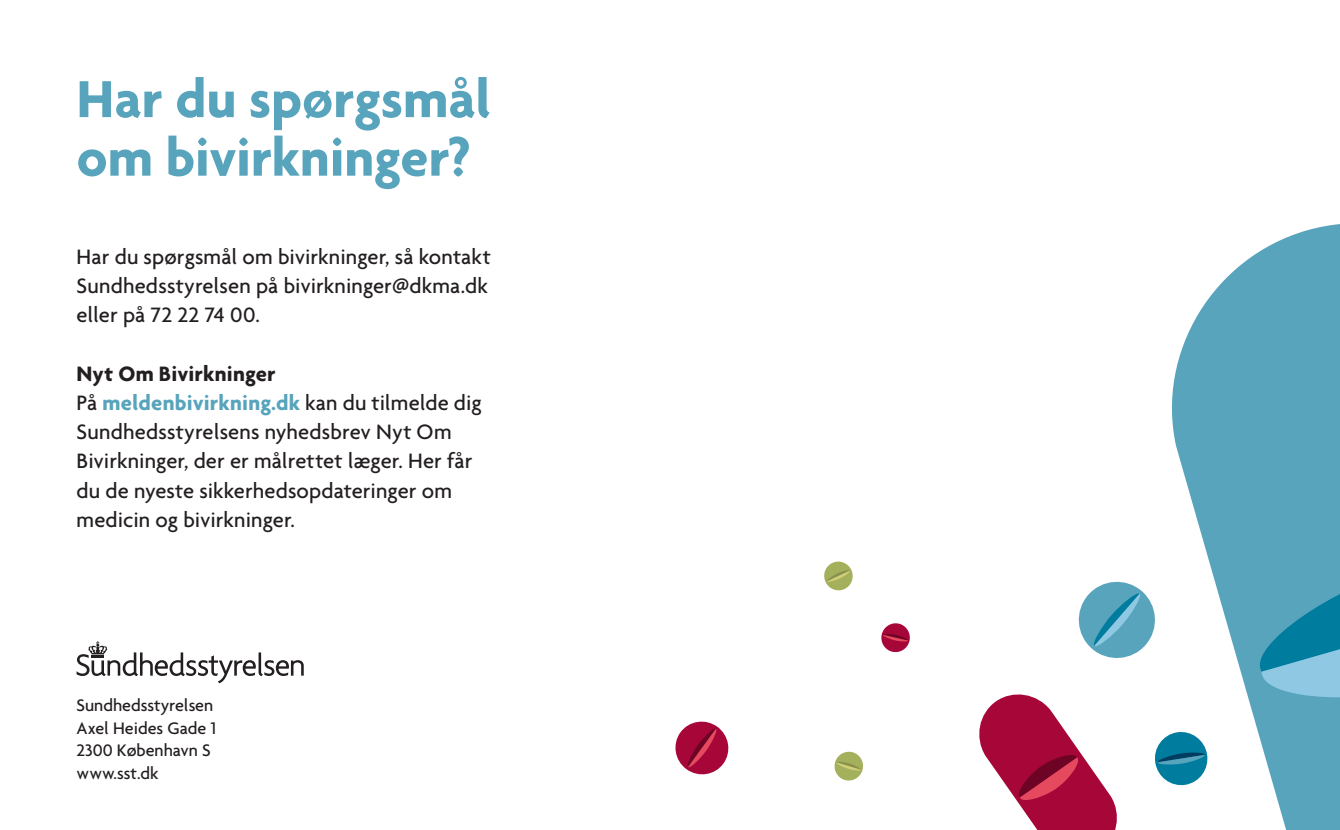
<style>
.page{position:relative;width:1340px;height:830px;background:#fff}
.page>*{position:absolute;margin:0;border:0;box-sizing:border-box;transform-origin:0 0}
.Overskrift_1{font:700 56.25px/58.5px "Agenda";color:#58a4bc}
.Brødtekst{font:500 22.5px/29.2px "Agenda";letter-spacing:.005em;color:#231f20}
.Underoverskrift{font:700 22.5px "Agenda";letter-spacing:.01em;color:#231f20}
.t1{font:500 18px "Agenda";color:#231f20}
.s1{font-weight:700;color:#58a4bc}
</style>
<div class="page">
<svg style="left:77px;top:641px;width:227px;height:42px"></svg>
<svg style="left:1172px;top:224px;width:167px;height:605px;fill:#58a4bc"></svg>
<svg style="left:1252px;top:549px;width:87px;height:155px;background:#4da1bc"></svg>
<svg style="left:979px;top:694px;width:138px;height:135px"></svg>
<svg style="left:1155px;top:729px;width:54px;height:57px"></svg>
<svg style="left:675px;top:721px;width:54px;height:54px"></svg>
<svg style="left:1078px;top:581px;width:77px;height:77px"></svg>
<svg style="left:881px;top:623px;width:29px;height:30px"></svg>
<svg style="left:824px;top:561px;width:29px;height:30px"></svg>
<svg style="left:834px;top:751px;width:29px;height:30px"></svg>
<p class="Overskrift_1" style="left:77px;top:68px;width:416px">Har du spørgsmål om bivirkninger?</p>
<p class="Brødtekst" style="left:77px;top:241px;width:416px">Har du spørgsmål om bivirkninger, så kontakt<br>Sundhedsstyrelsen på bivirkninger@dkma.dk eller på 72 22 74 00.</p>
<p class="Underoverskrift" style="left:77px;top:359px;width:201px">Nyt Om Bivirkninger</p>
<p class="Brødtekst" style="left:77px;top:387px;width:407px">På <span class="s1">meldenbivirkning.dk</span> kan du tilmelde dig Sundhedsstyrelsens nyhedsbrev Nyt Om Bivirkninger, der er målrettet læger. Her får du de nyeste sikkerhedsopdateringer om medicin og bivirkninger.</p>
<p class="t1" style="left:77px;top:694px;width:138px">Sundhedsstyrelsen</p>
<p class="t1" style="left:77px;top:716px;width:141px">Axel Heides Gade 1</p>
<p class="t1" style="left:77px;top:739px;width:136px">2300 København S</p>
<p class="t1" style="left:77px;top:761px;width:83px">www.sst.dk</p>
</div>
